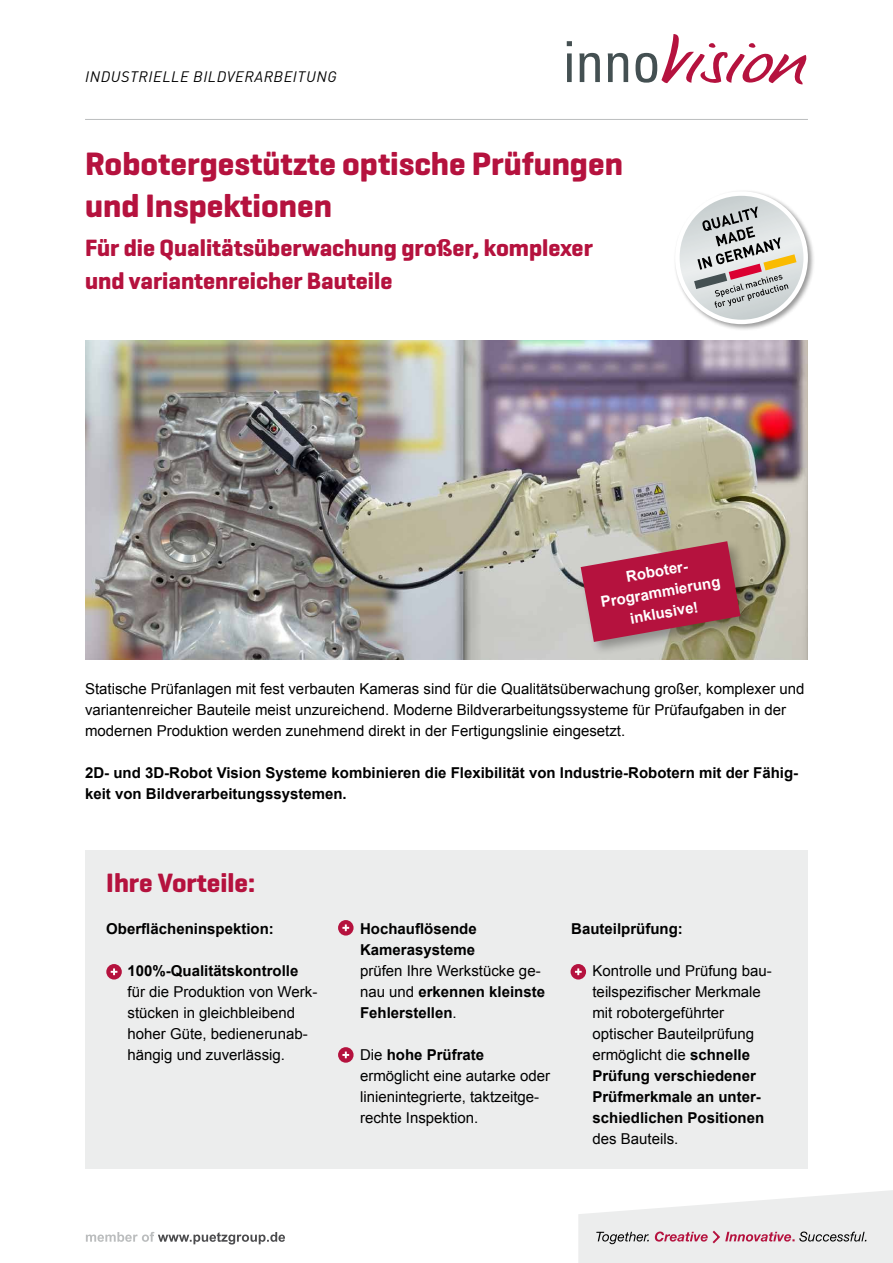
<style>
.page{position:relative;width:893px;height:1263px;background:#fff}
.page>*{position:absolute;margin:0;border:0;box-sizing:border-box;transform-origin:0 0}
.t1{font:700 33px/42px "Geogrotesque";color:#b5123e}
.t2{font:700 27px "Geogrotesque";color:#b5123e}
.t3{font:700 24px/33px "Geogrotesque";color:#b5123e}
.t4{font:15px/21px "Arial";color:#000}
.t5{font:700 15px/21px "Arial";color:#000}
.t6{font:700 15px/21px "Arial";color:#fff;text-align:center}
.t7{font:italic 15px "DIN Pro";letter-spacing:.04em;color:#000}
.s1{font-weight:700}
</style>
<div class="page">
<hr style="left:85px;top:119px;width:723px;height:1px;background:#bbbdbe">
<svg style="left:567px;top:41px;width:5px;height:41px"></svg>
<svg style="left:579px;top:53px;width:21px;height:29px"></svg>
<svg style="left:608px;top:53px;width:20px;height:29px"></svg>
<svg style="left:635px;top:34px;width:172px;height:51px"></svg>
<svg style="left:578px;top:1190px;width:315px;height:73px"></svg>
<svg style="left:86px;top:1232px;width:199px;height:12px"></svg>
<div style="left:673px;top:190px;width:142px;height:142px;background:#000;opacity:.4"></div>
<div style="left:675px;top:191px;width:133px;height:133px;background:#fff;border-radius:50%"></div>
<img style="left:680px;top:196px;width:123px;height:124px;border-radius:62px">
<svg style="left:694px;top:206px;width:102px;height:102px;background:#bfbcb9"></svg>
<img style="left:85px;top:340px;width:723px;height:319px">
<div style="left:578px;top:539px;width:177px;height:117px;background:#000;opacity:.3"></div>
<svg style="left:581px;top:541px;width:159px;height:101px;background:#b23f58"></svg>
<div style="left:85px;top:850px;width:723px;height:319px;background:#eceded"></div>
<div style="left:106px;top:964px;width:16px;height:15px;background:#b5123e;border-radius:50%"></div>
<svg style="left:111px;top:968px;width:6px;height:7px"></svg>
<div style="left:571px;top:964px;width:15px;height:15px;background:#b5123e;border-radius:50%"></div>
<svg style="left:575px;top:968px;width:7px;height:7px"></svg>
<div style="left:338px;top:920px;width:16px;height:15px;background:#b5123e;border-radius:50%"></div>
<svg style="left:342px;top:924px;width:7px;height:7px"></svg>
<svg style="left:338px;top:1047px;width:16px;height:16px"></svg>
<svg style="left:342px;top:1051px;width:7px;height:7px"></svg>
<p class="t7" style="left:85px;top:67px;width:253px">INDUSTRIELLE BILDVERARBEITUNG</p>
<h1 class="t1" style="left:85px;top:143px;width:539px">Robotergestützte optische Prüfungen und Inspektionen</h1>
<h3 class="t3" style="left:85px;top:231px;width:509px">Für die Qualitätsüberwachung großer, komplexer und variantenreicher Bauteile</h3>
<p class="t6" style="left:596px;top:572px;width:122px;rotate:-10deg">Roboter-<br>Programmierung inklusive!</p>
<p class="t4" style="left:85px;top:678px;width:721px">Statische Prüfanlagen mit fest verbauten Kameras sind für die Qualitätsüberwachung großer, komplexer und variantenreicher Bauteile meist unzureichend. Moderne Bildverarbeitungssysteme für Prüfaufgaben in der modernen Produktion werden zunehmend direkt in der Fertigungslinie eingesetzt.</p>
<p class="t5" style="left:85px;top:763px;width:715px">2D- und 3D-Robot Vision Systeme kombinieren die Flexibilität von Industrie-Robotern mit der Fähig&shy;keit von Bildverarbeitungssystemen.</p>
<h2 class="t2" style="left:106px;top:866px;width:150px">Ihre Vorteile:</h2>
<p class="t5" style="left:106px;top:919px;width:169px">Oberflächeninspektion:</p>
<p class="t5" style="left:128px;top:961px;width:172px">100%-Qualitätskontrolle</p>
<p class="t4" style="left:128px;top:981px;width:191px">für die Produktion von Werk&shy;stücken in gleichbleibend hoher Güte, bedienerunab&shy;hängig und zuverlässig.</p>
<p class="t5" style="left:360px;top:919px;width:118px">Hochauflösende<br>Kamerasysteme</p>
<p class="t4" style="left:360px;top:960px;width:187px">prüfen Ihre Werkstücke ge&shy;nau und <span class="s1">erkennen kleinste<br>Fehlerstellen</span>.</p>
<p class="t4" style="left:360px;top:1044px;width:192px">Die <span class="s1">hohe Prüfrate </span>ermöglicht eine autarke oder linienintegrierte, taktzeitge&shy;rechte Inspektion.</p>
<p class="t5" style="left:571px;top:919px;width:113px">Bauteilprüfung:</p>
<p class="t4" style="left:592px;top:960px;width:181px">Kontrolle und Prüfung bau&shy;teilspezifischer Merkmale mit robotergeführter optischer Bauteilprüfung ermöglicht die <span class="s1">schnelle<br>Prüfung verschiedener<br>Prüfmerkmale an unter&shy;schiedlichen Positionen</span></p>
<p class="t4" style="left:592px;top:1128px;width:87px">des Bauteils.</p>
</div>
